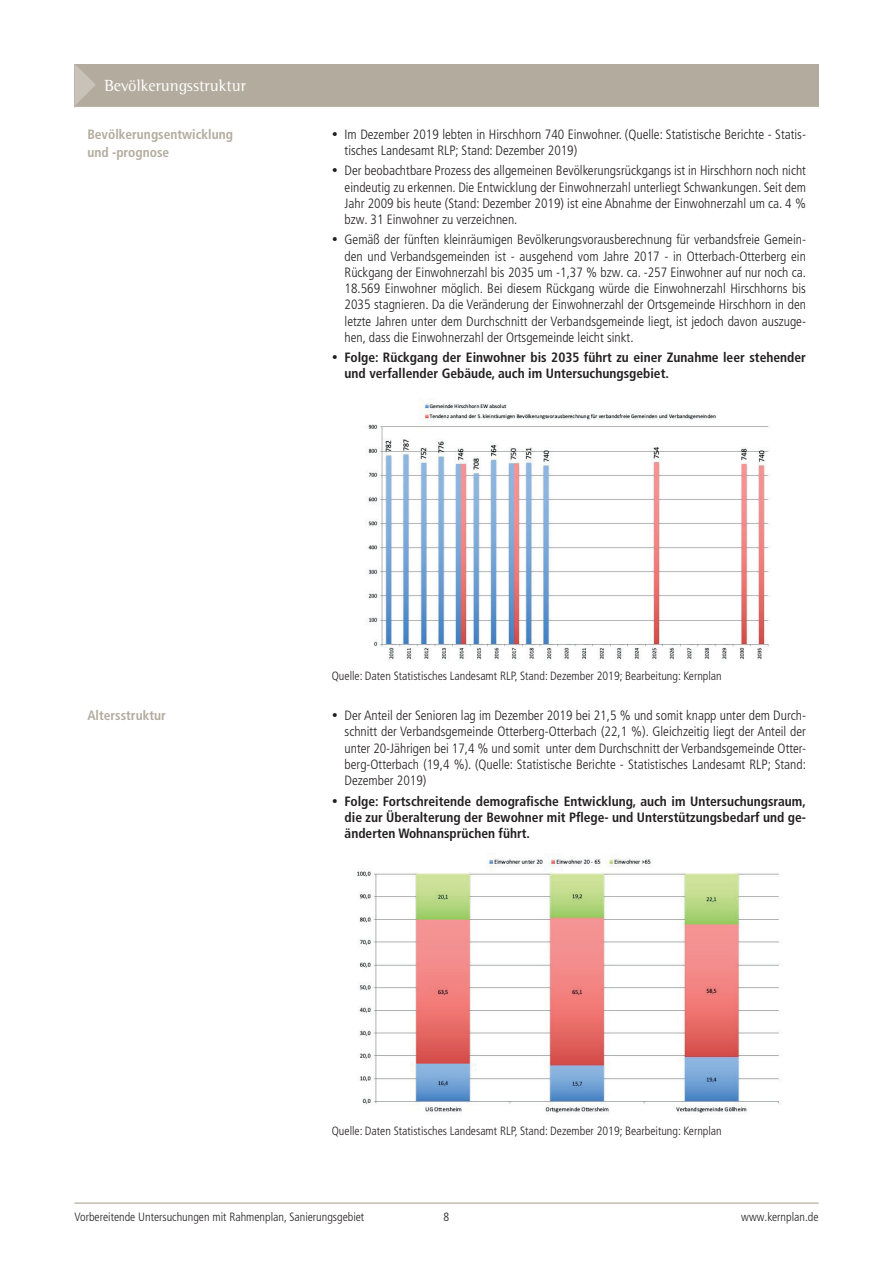
<style>
.page{position:relative;width:893px;height:1263px;background:#fff}
.page>*{position:absolute;margin:0;border:0;box-sizing:border-box;transform-origin:0 0}
.t1{font:16.5px "Rotis Semi Serif Std";color:#fff}
.t2{font:300 condensed 13.5px/16.2px "Frutiger LT Pro";color:#231f20;text-align:justify}
.t3{font:700 condensed 13.5px/16.2px "Frutiger LT Pro";color:#231f20}
.t4{font:700 condensed 13.5px/18px "Frutiger LT Pro";color:#b3ab9e}
.t5{font:300 condensed 12px "Frutiger LT Pro";color:#231f20}
</style>
<div class="page">
<hr style="left:74px;top:1203px;width:745px;height:1px;background:#a1988a">
<div style="left:75px;top:64px;width:744px;height:43px;background:#b3ab9e"></div>
<svg style="left:75px;top:65px;width:21px;height:40px"></svg>
<img style="left:368px;top:398px;width:401px;height:262px">
<img style="left:357px;top:853px;width:422px;height:260px">
<p class="t1" style="left:104px;top:76px;width:143px">Bevölkerungsstruktur</p>
<p class="t4" style="left:87px;top:125px;width:147px">Bevölkerungsentwicklung und -prognose</p>
<p class="t2" style="left:345px;top:126px;width:463px;text-indent:-13px">• Im Dezember 2019 lebten in Hirschhorn 740 Einwohner. (Quelle: Statistische Berichte - Statis&shy;tisches Landesamt RLP; Stand: Dezember 2019)</p>
<p class="t2" style="left:345px;top:163px;width:463px;text-indent:-13px">• Der beobachtbare Prozess des allgemeinen Bevölkerungsrückgangs ist in Hirschhorn noch nicht eindeutig zu erkennen. Die Entwicklung der Einwohnerzahl unterliegt Schwankungen. Seit dem Jahr 2009 bis heute (Stand: Dezember 2019) ist eine Abnahme der Einwohnerzahl um ca. 4 % bzw. 31 Einwohner zu verzeichnen.</p>
<p class="t2" style="left:345px;top:232px;width:463px;text-indent:-13px">• Gemäß der fünften kleinräumigen Bevölkerungsvorausberechnung für verbandsfreie Gemein&shy;den und Verbandsgemeinden ist - ausgehend vom Jahre 2017 - in Otterbach-Otterberg ein Rückgang der Einwohnerzahl bis 2035 um -1,37 % bzw. ca. -257 Einwohner auf nur noch ca.<br>18.569 Einwohner möglich. Bei diesem Rückgang würde die Einwohnerzahl Hirschhorns bis 2035 stagnieren. Da die Veränderung der Einwohnerzahl der Ortsgemeinde Hirschhorn in den letzte Jahren unter dem Durchschnitt der Verbandsgemeinde liegt, ist jedoch davon auszuge&shy;hen, dass die Einwohnerzahl der Ortsgemeinde leicht sinkt.</p>
<p class="t3" style="left:345px;top:349px;width:463px;text-indent:-13px">• Folge: Rückgang der Einwohner bis 2035 führt zu einer Zunahme leer stehender und verfallender Gebäude, auch im Untersuchungsgebiet.</p>
<p class="t5" style="left:332px;top:669px;width:391px">Quelle: Daten Statistisches Landesamt RLP, Stand: Dezember 2019; Bearbeitung: Kernplan</p>
<p class="t4" style="left:87px;top:707px;width:80px">Altersstruktur</p>
<p class="t2" style="left:345px;top:708px;width:463px;text-indent:-13px">• Der Anteil der Senioren lag im Dezember 2019 bei 21,5 % und somit knapp unter dem Durch&shy;schnitt der Verbandsgemeinde Otterberg-Otterbach (22,1 %). Gleichzeitig liegt der Anteil der unter 20-Jährigen bei 17,4 % und somit unter dem Durchschnitt der Verbandsgemeinde Otter&shy;berg-Otterbach (19,4 %). (Quelle: Statistische Berichte - Statistisches Landesamt RLP; Stand:<br>Dezember 2019)</p>
<p class="t3" style="left:345px;top:793px;width:463px;text-align:justify;text-indent:-13px">• Folge: Fortschreitende demografische Entwicklung, auch im Untersuchungsraum, die zur Überalterung der Bewohner mit Pflege- und Unterstützungsbedarf und ge&shy;änderten Wohnansprüchen führt.</p>
<p class="t5" style="left:332px;top:1123px;width:391px">Quelle: Daten Statistisches Landesamt RLP, Stand: Dezember 2019; Bearbeitung: Kernplan</p>
<p class="t5" style="left:74px;top:1210px;width:291px">Vorbereitende Untersuchungen mit Rahmenplan, Sanierungsgebiet</p>
<p class="t5" style="left:444px;top:1210px;width:7px">8</p>
<p class="t5" style="left:741px;top:1210px;width:79px">www.kernplan.de</p>
</div>
